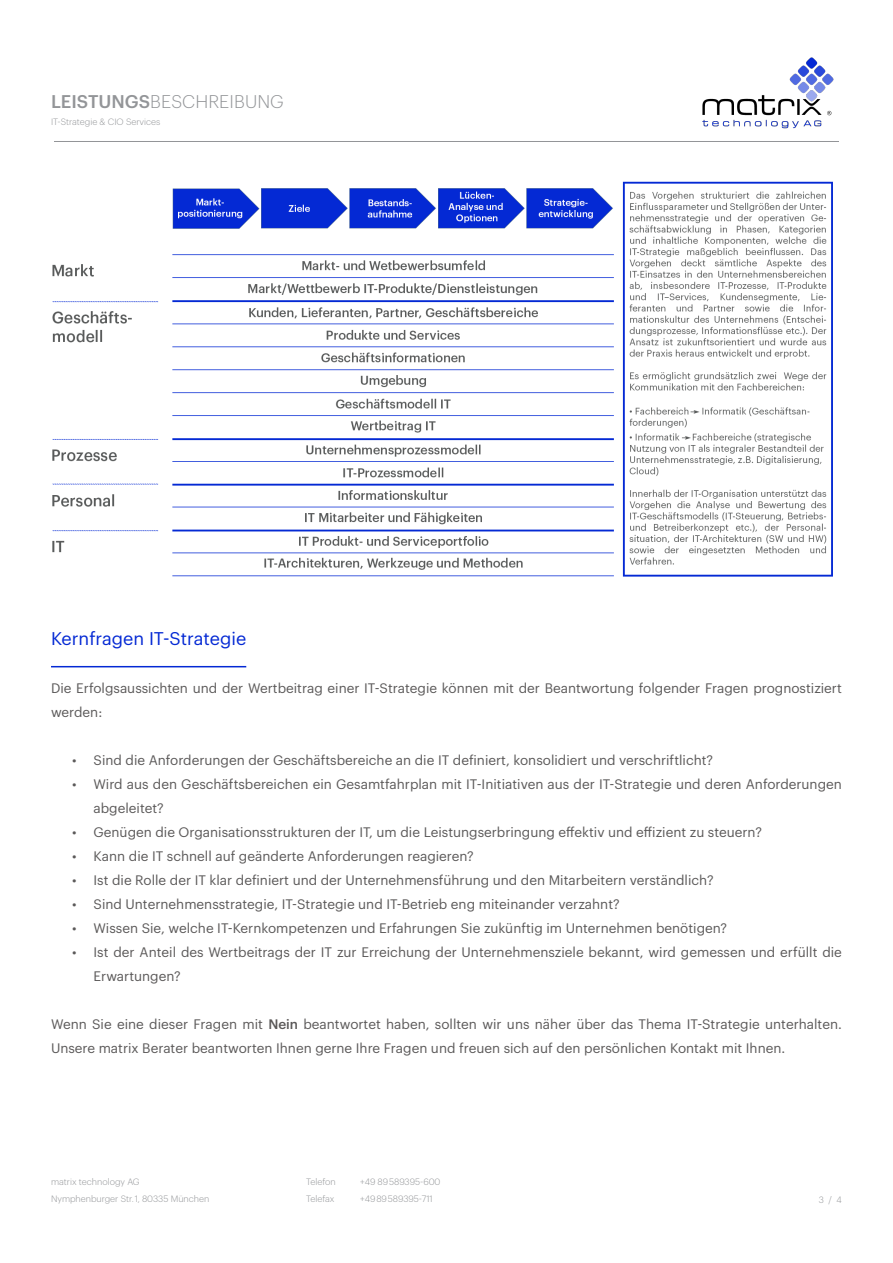
<style>
.page{position:relative;width:893px;height:1263px;background:#fff}
.page>*{position:absolute;margin:0;border:0;box-sizing:border-box;transform-origin:0 0}
.Überschrift_1{font:18px "Graphik";color:#0429d4}
.t1{font:300 18px "Graphik";letter-spacing:.005em;color:#939598}
.Fließtext_einspaltig{font:13.5px/24px "Graphik";color:#5b5959}
.t2{font:300 9px/16.5px "Graphik";color:#939598}
.s1{font-weight:500}
</style>
<div class="page">
<hr style="left:54px;top:141px;width:785px;height:1px;background:#939598">
<img style="left:702px;top:57px;width:132px;height:72px">
<img style="left:52px;top:181px;width:781px;height:396px">
<hr style="left:51px;top:666px;width:195px;height:1px;background:#0429d4">
<p class="t1" style="left:51px;top:89px;width:234px"><span class="s1">LEISTUNGS</span>BESCHREIBUNG</p>
<p class="t2" style="left:51px;top:113px;width:111px">IT-Strategie &amp; CIO Services</p>
<p class="Überschrift_1" style="left:51px;top:625px;width:197px">Kernfragen IT-Strategie</p>
<p class="Fließtext_einspaltig" style="left:51px;top:675px;width:792px">Die Erfolgsaussichten und der Wertbeitrag einer IT-Strategie können mit der Beantwortung folgender Fragen prognostiziert werden:</p>
<p class="Fließtext_einspaltig" style="left:72px;top:747px;width:642px">• Sind die Anforderungen der Geschäftsbereiche an die IT definiert, konsolidiert und verschriftlicht?</p>
<p class="Fließtext_einspaltig" style="left:94px;top:771px;width:750px;text-indent:-21px">• Wird aus den Geschäftsbereichen ein Gesamtfahrplan mit IT-Initiativen aus der IT-Strategie und deren Anforderungen abgeleitet?</p>
<p class="Fließtext_einspaltig" style="left:72px;top:819px;width:691px">• Genügen die Organisationsstrukturen der IT, um die Leistungserbringung effektiv und effizient zu steuern?</p>
<p class="Fließtext_einspaltig" style="left:72px;top:843px;width:403px">• Kann die IT schnell auf geänderte Anforderungen reagieren?</p>
<p class="Fließtext_einspaltig" style="left:72px;top:867px;width:643px">• Ist die Rolle der IT klar definiert und der Unternehmensführung und den Mitarbeitern verständlich?</p>
<p class="Fließtext_einspaltig" style="left:72px;top:891px;width:549px">• Sind Unternehmensstrategie, IT-Strategie und IT-Betrieb eng miteinander verzahnt?</p>
<p class="Fließtext_einspaltig" style="left:72px;top:915px;width:656px">• Wissen Sie, welche IT-Kernkompetenzen und Erfahrungen Sie zukünftig im Unternehmen benötigen?</p>
<p class="Fließtext_einspaltig" style="left:94px;top:939px;width:750px;text-indent:-21px">• Ist der Anteil des Wertbeitrags der IT zur Erreichung der Unternehmensziele bekannt, wird gemessen und erfüllt die<br>Erwartungen?</p>
<p class="Fließtext_einspaltig" style="left:51px;top:1011px;width:792px">Wenn Sie eine dieser Fragen mit <span class="s1">Nein</span> beantwortet haben, sollten wir uns näher über das Thema IT-Strategie unterhalten.<br>Unsere matrix Berater beantworten Ihnen gerne Ihre Fragen und freuen sich auf den persönlichen Kontakt mit Ihnen.</p>
<p class="t2" style="left:51px;top:1173px;width:160px">matrix technology AG<br>Nymphenburger Str. 1, 80335 München</p>
<p class="t2" style="left:306px;top:1173px;width:31px">Telefon</p>
<p class="t2" style="left:360px;top:1173px;width:82px">+49 89 589395-600</p>
<p class="t2" style="left:306px;top:1189px;width:30px">Telefax</p>
<p class="t2" style="left:360px;top:1189px;width:74px">+49 89 589395-711</p>
<p class="t2" style="left:819px;top:1191px;width:24px">3/4</p>
</div>
